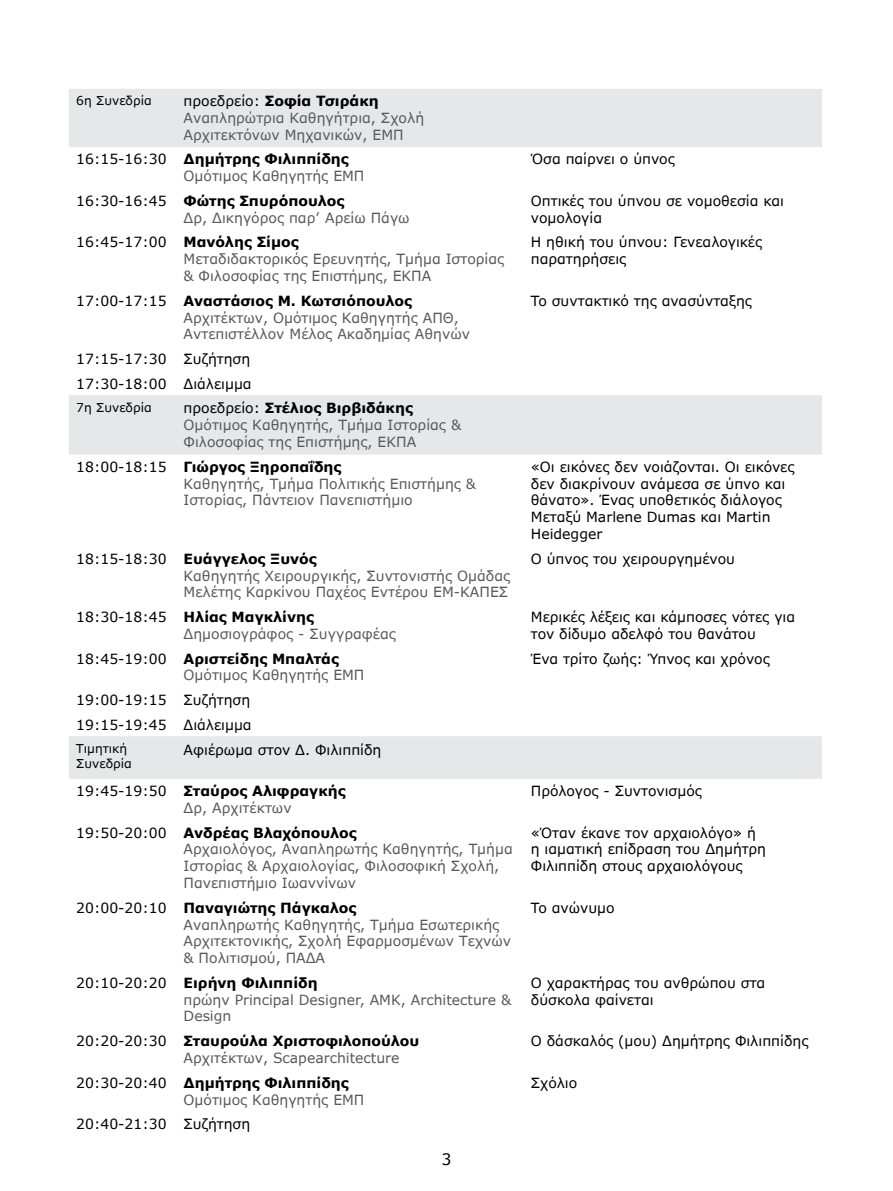
<style>
.page{position:relative;width:893px;height:1191px;background:#fff}
.page>*{position:absolute;margin:0;border:0;box-sizing:border-box;transform-origin:0 0}
.t1{font:15.75px "Verdana Pro";color:#000}
.t2{font:14px/16.8px "Verdana Pro";color:#58595b}
.t3{font:14px/16.8px "Verdana Pro";color:#000}
.t4{font:700 14px/16.8px "Verdana Pro";color:#000}
.t5{font:12.25px/14.7px "Verdana Pro";color:#000}
.s1{color:#000}
.s2{font-weight:700;color:#000}
.s3{font-weight:400}
.s4{font-weight:400;color:#58595b}
</style>
<div class="page">
<svg style="left:70px;top:89px;width:751px;height:689px"></svg>
<hr style="left:176px;top:147px;width:1px;height:41px;background:#fff">
<hr style="left:523px;top:147px;width:1px;height:41px;background:#fff">
<hr style="left:69px;top:188px;width:108px;height:1px;background:#fff">
<hr style="left:177px;top:188px;width:347px;height:1px;background:#fff">
<hr style="left:176px;top:189px;width:1px;height:40px;background:#fff">
<hr style="left:524px;top:188px;width:298px;height:1px;background:#fff">
<hr style="left:523px;top:189px;width:1px;height:40px;background:#fff">
<hr style="left:69px;top:229px;width:108px;height:1px;background:#fff">
<hr style="left:177px;top:229px;width:347px;height:1px;background:#fff">
<hr style="left:176px;top:230px;width:1px;height:57px;background:#fff">
<hr style="left:524px;top:229px;width:298px;height:1px;background:#fff">
<hr style="left:523px;top:230px;width:1px;height:57px;background:#fff">
<hr style="left:69px;top:287px;width:108px;height:1px;background:#fff">
<hr style="left:177px;top:287px;width:347px;height:1px;background:#fff">
<hr style="left:176px;top:288px;width:1px;height:58px;background:#fff">
<hr style="left:524px;top:287px;width:298px;height:1px;background:#fff">
<hr style="left:523px;top:288px;width:1px;height:58px;background:#fff">
<hr style="left:69px;top:346px;width:108px;height:1px;background:#fff">
<hr style="left:177px;top:346px;width:347px;height:1px;background:#fff">
<hr style="left:524px;top:346px;width:298px;height:1px;background:#fff">
<hr style="left:69px;top:370px;width:108px;height:1px;background:#fff">
<hr style="left:177px;top:370px;width:347px;height:1px;background:#fff">
<svg style="left:176px;top:347px;width:1px;height:48px"></svg>
<hr style="left:524px;top:370px;width:298px;height:1px;background:#fff">
<svg style="left:523px;top:347px;width:1px;height:48px"></svg>
<hr style="left:176px;top:454px;width:1px;height:91px;background:#fff">
<hr style="left:523px;top:454px;width:1px;height:91px;background:#fff">
<hr style="left:69px;top:545px;width:108px;height:1px;background:#fff">
<hr style="left:177px;top:545px;width:347px;height:1px;background:#fff">
<hr style="left:176px;top:546px;width:1px;height:58px;background:#fff">
<hr style="left:524px;top:545px;width:298px;height:1px;background:#fff">
<hr style="left:523px;top:546px;width:1px;height:58px;background:#fff">
<hr style="left:69px;top:604px;width:108px;height:1px;background:#fff">
<hr style="left:177px;top:604px;width:347px;height:1px;background:#fff">
<hr style="left:176px;top:605px;width:1px;height:40px;background:#fff">
<hr style="left:524px;top:604px;width:298px;height:1px;background:#fff">
<hr style="left:523px;top:605px;width:1px;height:40px;background:#fff">
<hr style="left:69px;top:645px;width:108px;height:1px;background:#fff">
<hr style="left:177px;top:645px;width:347px;height:1px;background:#fff">
<hr style="left:176px;top:646px;width:1px;height:41px;background:#fff">
<hr style="left:524px;top:645px;width:298px;height:1px;background:#fff">
<hr style="left:523px;top:646px;width:1px;height:41px;background:#fff">
<hr style="left:69px;top:687px;width:108px;height:1px;background:#fff">
<hr style="left:177px;top:687px;width:347px;height:1px;background:#fff">
<hr style="left:524px;top:687px;width:298px;height:1px;background:#fff">
<hr style="left:69px;top:711px;width:108px;height:1px;background:#fff">
<hr style="left:177px;top:711px;width:347px;height:1px;background:#fff">
<svg style="left:176px;top:688px;width:1px;height:48px"></svg>
<hr style="left:524px;top:711px;width:298px;height:1px;background:#fff">
<svg style="left:523px;top:688px;width:1px;height:48px"></svg>
<hr style="left:69px;top:89px;width:1px;height:57px;background:#e6e7e8">
<hr style="left:176px;top:89px;width:1px;height:57px;background:#e6e7e8">
<hr style="left:523px;top:89px;width:1px;height:57px;background:#e6e7e8">
<hr style="left:821px;top:89px;width:1px;height:57px;background:#e6e7e8">
<hr style="left:69px;top:146px;width:108px;height:1px;background:#e6e7e8">
<hr style="left:177px;top:146px;width:347px;height:1px;background:#e6e7e8">
<hr style="left:524px;top:146px;width:298px;height:1px;background:#e6e7e8">
<hr style="left:69px;top:736px;width:108px;height:1px;background:#e6e7e8">
<hr style="left:69px;top:737px;width:1px;height:41px;background:#e6e7e8">
<hr style="left:177px;top:736px;width:347px;height:1px;background:#e6e7e8">
<hr style="left:176px;top:737px;width:1px;height:41px;background:#e6e7e8">
<hr style="left:524px;top:736px;width:298px;height:1px;background:#e6e7e8">
<hr style="left:523px;top:737px;width:1px;height:41px;background:#e6e7e8">
<hr style="left:821px;top:737px;width:1px;height:41px;background:#e6e7e8">
<hr style="left:69px;top:778px;width:108px;height:1px;background:#e6e7e8">
<hr style="left:177px;top:778px;width:347px;height:1px;background:#e6e7e8">
<hr style="left:524px;top:778px;width:298px;height:1px;background:#e6e7e8">
<hr style="left:69px;top:395px;width:108px;height:1px;background:#e6e7e8">
<hr style="left:69px;top:396px;width:1px;height:57px;background:#e6e7e8">
<hr style="left:177px;top:395px;width:347px;height:1px;background:#e6e7e8">
<hr style="left:176px;top:396px;width:1px;height:57px;background:#e6e7e8">
<hr style="left:524px;top:395px;width:298px;height:1px;background:#e6e7e8">
<hr style="left:523px;top:396px;width:1px;height:57px;background:#e6e7e8">
<hr style="left:821px;top:396px;width:1px;height:57px;background:#e6e7e8">
<hr style="left:69px;top:453px;width:108px;height:1px;background:#e6e7e8">
<hr style="left:177px;top:453px;width:347px;height:1px;background:#e6e7e8">
<hr style="left:524px;top:453px;width:298px;height:1px;background:#e6e7e8">
<p class="t5" style="left:76px;top:93px;width:77px">6η Συνεδρία</p>
<p class="t2" style="left:184px;top:93px;width:242px"><span class="s1">προεδρείο:</span> <span class="s2">Σοφία Τσιράκη<br></span>Αναπληρώτρια Καθηγήτρια, Σχολή<br>Αρχιτεκτόνων Μηχανικών, ΕΜΠ</p>
<p class="t2" style="left:184px;top:151px;width:182px;text-indent:-107px"><span class="s1">16:15-16:30</span> <span class="s2">Δημήτρης Φιλιππίδης<br></span>Ομότιμος Καθηγητής ΕΜΠ</p>
<p class="t3" style="left:531px;top:151px;width:145px">Όσα παίρνει ο ύπνος</p>
<p class="t2" style="left:184px;top:193px;width:228px;text-indent:-107px"><span class="s1">16:30-16:45</span> <span class="s2">Φώτης Σπυρόπουλος<br></span>Δρ, Δικηγόρος παρ’ Αρείω Πάγω</p>
<p class="t3" style="left:531px;top:193px;width:255px">Οπτικές του ύπνου σε νομοθεσία και νομολογία</p>
<p class="t2" style="left:184px;top:234px;width:322px;text-indent:-107px"><span class="s1">16:45-17:00</span> <span class="s2">Μανόλης Σίμος<br></span>Μεταδιδακτορικός Eρευνητής, Τμήμα Ιστορίας &amp; Φιλοσοφίας της Επιστήμης, ΕΚΠΑ</p>
<p class="t3" style="left:531px;top:234px;width:233px">Η ηθική του ύπνου: Γενεαλογικές παρατηρήσεις</p>
<p class="t2" style="left:184px;top:292px;width:288px;text-indent:-107px"><span class="s1">17:00-17:15</span> <span class="s2">Αναστάσιος Μ. Κωτσιόπουλος<br></span>Αρχιτέκτων, Ομότιμος Καθηγητής ΑΠΘ,<br>Αντεπιστέλλον Mέλος Ακαδημίας Αθηνών</p>
<p class="t3" style="left:531px;top:292px;width:223px">Το συντακτικό της ανασύνταξης</p>
<p class="t3" style="left:76px;top:347px;width:177px;line-height:24.7px">17:15-17:30 Συζήτηση<br>17:30-18:00 Διάλειμμα</p>
<p class="t5" style="left:76px;top:400px;width:77px">7η Συνεδρία</p>
<p class="t2" style="left:184px;top:400px;width:279px"><span class="s1">προεδρείο:</span> <span class="s2">Στέλιος Βιρβιδάκης<br></span>Ομότιμος Καθηγητής, Τμήμα Ιστορίας &amp;<br>Φιλοσοφίας της Επιστήμης, ΕΚΠΑ</p>
<p class="t2" style="left:184px;top:458px;width:294px;text-indent:-107px"><span class="s1">18:00-18:15</span> <span class="s2">Γιώργος Ξηροπαΐδης<br></span>Καθηγητής, Τμήμα Πολιτικής Επιστήμης &amp;<br>Ιστορίας, Πάντειον Πανεπιστήμιο</p>
<p class="t3" style="left:531px;top:458px;width:265px">«Οι εικόνες δεν νοιάζονται. Οι εικόνες δεν διακρίνουν ανάμεσα σε ύπνο και θάνατο». Ένας υποθετικός διάλογος<br>Μεταξύ Marlene Dumas και Martin<br>Heidegger</p>
<p class="t2" style="left:184px;top:550px;width:328px;text-indent:-107px"><span class="s1">18:15-18:30</span> <span class="s2">Ευάγγελος Ξυνός<br></span>Καθηγητής Χειρουργικής, Συντονιστής Ομάδας<br>Μελέτης Καρκίνου Παχέος Εντέρου ΕΜ-ΚΑΠΕΣ</p>
<p class="t3" style="left:531px;top:550px;width:206px">Ο ύπνος του χειρουργημένου</p>
<p class="t2" style="left:184px;top:609px;width:214px;text-indent:-107px"><span class="s1">18:30-18:45</span> <span class="s2">Ηλίας Μαγκλίνης<br></span>Δημοσιογράφος - Συγγραφέας</p>
<p class="t3" style="left:531px;top:609px;width:266px">Μερικές λέξεις και κάμποσες νότες για τον δίδυμο αδελφό του θανάτου</p>
<p class="t2" style="left:184px;top:650px;width:182px;text-indent:-107px"><span class="s1">18:45-19:00</span> <span class="s2">Αριστείδης Μπαλτάς<br></span>Ομότιμος Καθηγητής ΕΜΠ</p>
<p class="t3" style="left:531px;top:650px;width:240px">Ένα τρίτο ζωής: Ύπνος και χρόνος</p>
<p class="t3" style="left:76px;top:688px;width:177px;line-height:24.7px">19:00-19:15 Συζήτηση<br>19:15-19:45 Διάλειμμα</p>
<p class="t5" style="left:76px;top:741px;width:57px">Τιμητική<br>Συνεδρία</p>
<p class="t3" style="left:184px;top:741px;width:199px">Αφιέρωμα στον Δ. Φιλιππίδη</p>
<p class="t4" style="left:184px;top:782px;width:164px;text-indent:-107px"><span class="s3">19:45-19:50</span> Σταύρος Αλιφραγκής<br><span class="s4">Δρ, Αρχιτέκτων</span></p>
<p class="t3" style="left:531px;top:782px;width:173px">Πρόλογος - Συντονισμός</p>
<p class="t2" style="left:184px;top:824px;width:331px;text-indent:-107px"><span class="s1">19:50-20:00</span> <span class="s2">Ανδρέας Βλαχόπουλος<br></span>Αρχαιολόγος, Αναπληρωτής Καθηγητής, Τμήμα Ιστορίας &amp; Αρχαιολογίας, Φιλοσοφική Σχολή, Πανεπιστήμιο Ιωαννίνων</p>
<p class="t3" style="left:531px;top:824px;width:237px">«Όταν έκανε τον αρχαιολόγο» ή η ιαματική επίδραση του Δημήτρη<br>Φιλιππίδη στους αρχαιολόγους</p>
<p class="t2" style="left:184px;top:899px;width:329px;text-indent:-107px"><span class="s1">20:00-20:10</span> <span class="s2">Παναγιώτης Πάγκαλος<br></span>Αναπληρωτής Καθηγητής, Τμήμα Εσωτερικής Αρχιτεκτονικής, Σχολή Εφαρμοσμένων Τεχνών &amp; Πολιτισμού, ΠΑΔΑ</p>
<p class="t3" style="left:531px;top:899px;width:85px">Το ανώνυμο</p>
<p class="t2" style="left:184px;top:974px;width:329px;text-indent:-107px"><span class="s1">20:10-20:20</span> <span class="s2">Ειρήνη Φιλιππίδη<br></span>πρώην Principal Designer, ΑΜΚ, Architecture &amp;<br>Design</p>
<p class="t3" style="left:531px;top:974px;width:236px">Ο χαρακτήρας του ανθρώπου στα δύσκολα φαίνεται</p>
<p class="t2" style="left:184px;top:1033px;width:237px;text-indent:-107px"><span class="s1">20:20-20:30</span> <span class="s2">Σταυρούλα Χριστοφιλοπούλου<br></span>Αρχιτέκτων, Scapearchitecture</p>
<p class="t3" style="left:531px;top:1033px;width:279px">Ο δάσκαλός (μου) Δημήτρης Φιλιππίδης</p>
<p class="t2" style="left:184px;top:1074px;width:182px;text-indent:-107px"><span class="s1">20:30-20:40</span> <span class="s2">Δημήτρης Φιλιππίδης<br></span>Ομότιμος Καθηγητής ΕΜΠ</p>
<p class="t3" style="left:531px;top:1074px;width:48px">Σχόλιο</p>
<p class="t3" style="left:76px;top:1116px;width:175px">20:40-21:30 Συζήτηση</p>
<p class="t1" style="left:441px;top:1149px;width:12px">3</p>
</div>
